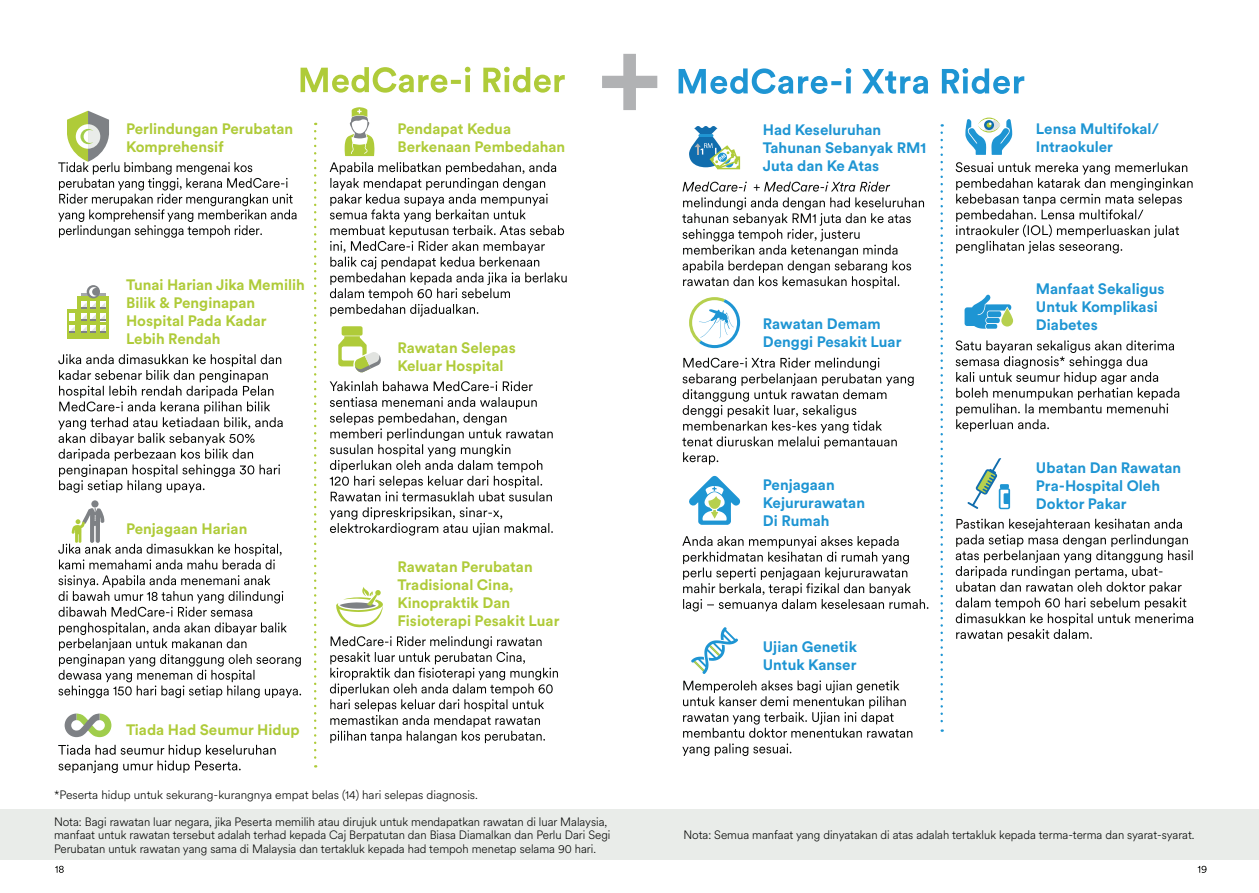
<style>
.page{position:relative;width:1259px;height:893px;background:#fff}
.page>*{position:absolute;margin:0;border:0;box-sizing:border-box;transform-origin:0 0}
.t1{font:700 112.5px "Met Life Circular";color:#b1b2b4}
.t2{font:700 15px/18px "Met Life Circular";color:#afcb39}
.t3{font:700 15px/18px "Met Life Circular";color:#1e95d3}
.t4{font:300 12px/13.5px "Met Life Circular";color:#040503}
</style>
<div class="page">
<svg style="left:55px;top:866px;width:9px;height:7px"></svg>
<svg style="left:1197px;top:866px;width:9px;height:7px"></svg>
<div style="left:0;top:810px;width:1259px;height:50px;background:#e9ece9"></div>
<svg style="left:678px;top:68px;width:346px;height:26px"></svg>
<svg style="left:682px;top:182px;width:242px;height:107px"></svg>
<svg style="left:682px;top:358px;width:231px;height:107px"></svg>
<svg style="left:682px;top:536px;width:246px;height:75px"></svg>
<svg style="left:682px;top:680px;width:230px;height:76px"></svg>
<svg style="left:689px;top:126px;width:51px;height:43px"></svg>
<svg style="left:689px;top:297px;width:51px;height:51px"></svg>
<svg style="left:689px;top:476px;width:51px;height:49px"></svg>
<svg style="left:955px;top:162px;width:237px;height:91px"></svg>
<svg style="left:955px;top:340px;width:224px;height:92px"></svg>
<svg style="left:955px;top:519px;width:238px;height:122px"></svg>
<svg style="left:691px;top:627px;width:47px;height:47px"></svg>
<svg style="left:965px;top:118px;width:47px;height:37px"></svg>
<svg style="left:964px;top:295px;width:47px;height:34px"></svg>
<svg style="left:1001px;top:308px;width:12px;height:19px"></svg>
<svg style="left:967px;top:458px;width:43px;height:51px"></svg>
<svg style="left:940px;top:133px;width:3px;height:599px"></svg>
<svg style="left:58px;top:354px;width:225px;height:139px"></svg>
<svg style="left:58px;top:575px;width:243px;height:123px"></svg>
<svg style="left:58px;top:745px;width:218px;height:28px"></svg>
<svg style="left:300px;top:67px;width:170px;height:26px"></svg>
<svg style="left:483px;top:67px;width:82px;height:26px"></svg>
<svg style="left:329px;top:162px;width:238px;height:155px"></svg>
<svg style="left:330px;top:381px;width:98px;height:10px"></svg>
<svg style="left:434px;top:381px;width:99px;height:10px"></svg>
<svg style="left:330px;top:397px;width:223px;height:104px"></svg>
<svg style="left:330px;top:507px;width:223px;height:29px"></svg>
<svg style="left:330px;top:636px;width:228px;height:107px"></svg>
<div style="left:77px;top:296px;width:32px;height:42px;background:#afcb39"></div>
<div style="left:67px;top:309px;width:10px;height:29px;background:#afcb39"></div>
<div style="left:69px;top:313px;width:6px;height:8px;background:#fff"></div>
<svg style="left:87px;top:285px;width:13px;height:13px"></svg>
<svg style="left:81px;top:287px;width:24px;height:46px"></svg>
<svg style="left:69px;top:325px;width:6px;height:8px"></svg>
<div style="left:91px;top:500px;width:8px;height:8px;background:#7e8185;border-radius:50%"></div>
<svg style="left:58px;top:508px;width:223px;height:61px"></svg>
<svg style="left:65px;top:713px;width:46px;height:24px"></svg>
<svg style="left:336px;top:587px;width:47px;height:40px"></svg>
<svg style="left:344px;top:107px;width:30px;height:49px"></svg>
<svg style="left:338px;top:326px;width:43px;height:47px"></svg>
<svg style="left:314px;top:131px;width:2px;height:636px"></svg>
<svg style="left:58px;top:111px;width:238px;height:127px"></svg>
<p class="t2" style="left:126px;top:119px;width:169px">Perlindungan Perubatan</p>
<p class="t2" style="left:126px;top:137px;width:99px">Komprehensif</p>
<p class="t2" style="left:397px;top:119px;width:169px">Pendapat Kedua<br>Berkenaan Pembedahan</p>
<h1 class="t1" style="left:598px;top:-2px;width:64px">+</h1>
<p class="t3" style="left:763px;top:121px;width:165px">Had Keseluruhan<br>Tahunan Sebanyak RM1<br>Juta dan Ke Atas</p>
<p class="t3" style="left:1036px;top:119px;width:125px">Lensa Multifokal/<br>Intraokuler</p>
<p class="t2" style="left:126px;top:275px;width:180px">Tunai Harian Jika Memilih<br>Bilik &amp; Penginapan<br>Hospital Pada Kadar<br>Lebih Rendah</p>
<p class="t2" style="left:126px;top:519px;width:123px">Penjagaan Harian</p>
<p class="t2" style="left:126px;top:720px;width:175px">Tiada Had Seumur Hidup</p>
<p class="t2" style="left:397px;top:338px;width:120px">Rawatan Selepas<br>Keluar Hospital</p>
<p class="t2" style="left:397px;top:557px;width:164px">Rawatan Perubatan<br>Tradisional Cina,<br>Kinopraktik Dan<br>Fisioterapi Pesakit Luar</p>
<p class="t4" style="left:54px;top:788px;width:425px">*Peserta hidup untuk sekurang-kurangnya empat belas (14) hari selepas diagnosis.</p>
<p class="t4" style="left:54px;top:814px;width:558px">Nota: Bagi rawatan luar negara, jika Peserta memilih atau dirujuk untuk mendapatkan rawatan di luar Malaysia, manfaat untuk rawatan tersebut adalah terhad kepada Caj Berpatutan dan Biasa Diamalkan dan Perlu Dari Segi<br>Perubatan untuk rawatan yang sama di Malaysia dan tertakluk kepada had tempoh menetap selama 90 hari.</p>
<p class="t3" style="left:763px;top:315px;width:140px">Rawatan Demam<br>Denggi Pesakit Luar</p>
<p class="t3" style="left:763px;top:475px;width:104px">Penjagaan<br>Kejururawatan<br>Di Rumah</p>
<p class="t3" style="left:763px;top:637px;width:96px">Ujian Genetik<br>Untuk Kanser</p>
<p class="t3" style="left:1036px;top:279px;width:130px">Manfaat Sekaligus<br>Untuk Komplikasi<br>Diabetes</p>
<p class="t3" style="left:1036px;top:458px;width:147px">Ubatan Dan Rawatan<br>Pra-Hospital Oleh<br>Doktor Pakar</p>
<p class="t4" style="left:683px;top:828px;width:512px">Nota: Semua manfaat yang dinyatakan di atas adalah tertakluk kepada terma-terma dan syarat-syarat.</p>
</div>
